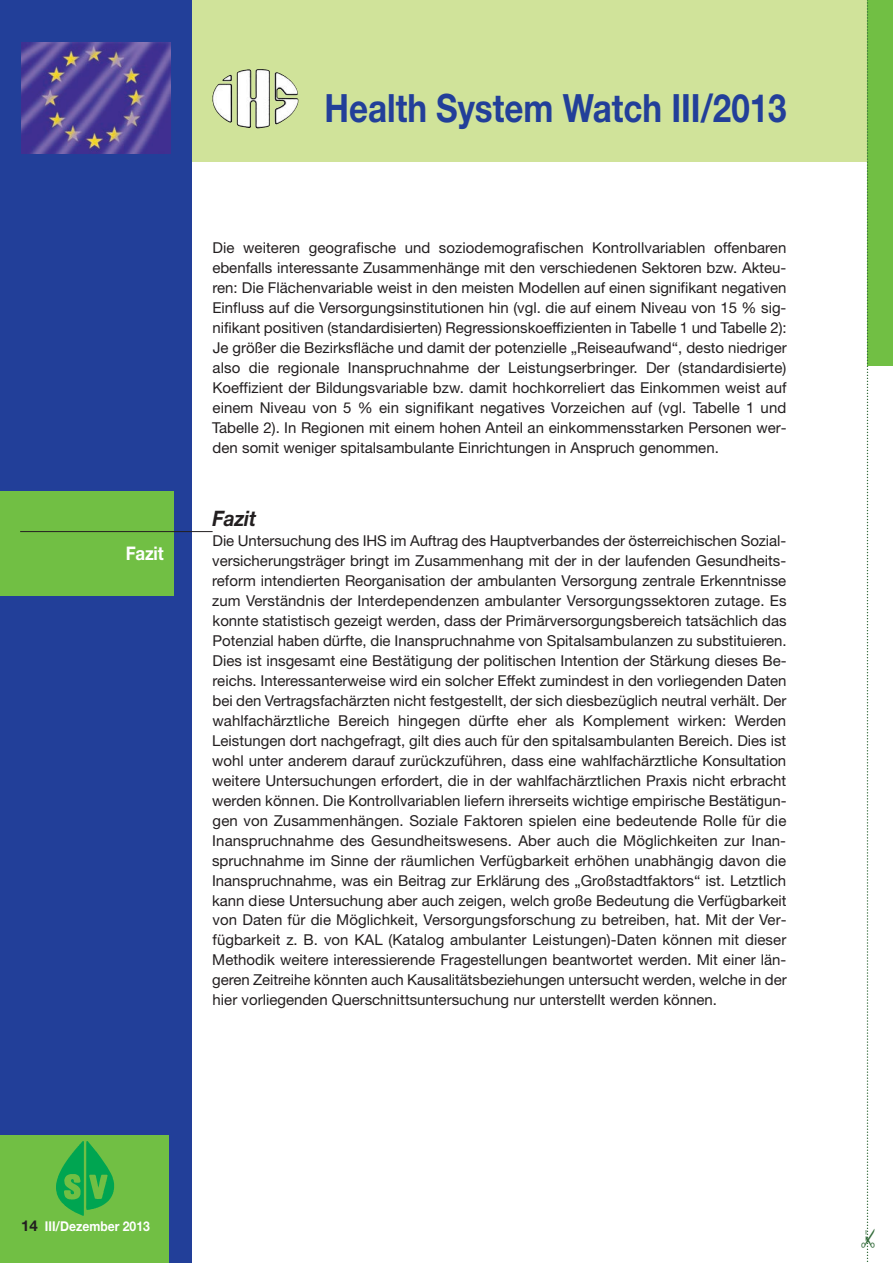
<style>
.page{position:relative;width:893px;height:1263px;background:#fff}
.page>*{position:absolute;margin:0;border:0;box-sizing:border-box;transform-origin:0 0}
.t1{font:700 39px "Helvetica Neue";color:#223f99;scale:.85 1}
.t2{font:22.5px "Monotype Sorts";color:#346c3b}
.t3{font:italic 700 21.3px "Helvetica Neue";letter-spacing:-.005em;color:#231f20;scale:.9 1}
.t4{font:700 18.75px "Helvetica Neue";letter-spacing:-.01em;color:#fff;scale:.9 1}
.t5{font:15px/20px "Helvetica Neue";color:#231f20;text-align:justify}
.t6{font:700 13.5px "Helvetica Neue";color:#fff;scale:.9 1}
.s1{font-size:15px;color:#231f20}
</style>
<div class="page">
<div style="left:0;top:0;width:893px;height:162px;background:#d0e39a"></div>
<div style="left:0;top:0;width:191px;height:1263px;background:#223f99"></div>
<div style="left:0;top:1135px;width:169px;height:128px;background:#71bf44"></div>
<img style="left:21px;top:43px;width:149px;height:110px">
<div style="left:867px;top:0;width:26px;height:366px;background:#71bf44"></div>
<img style="left:212px;top:69px;width:87px;height:60px">
<svg style="left:867px;top:0;width:1px;height:1262px"></svg>
<img style="left:68px;top:1141px;width:46px;height:69px">
<div style="left:0;top:491px;width:174px;height:105px;background:#71bf44"></div>
<hr style="left:20px;top:531px;width:193px;height:1px;background:#231f20">
<p class="t4" style="left:126px;top:546px;width:44px">Fazit</p>
<h1 class="t1" style="left:325px;top:94px;width:545px">Health System Watch III/2013</h1>
<p class="t5" style="left:212px;top:239px;width:576px">Die weiteren geografische und soziodemografischen Kontrollvariablen offenbaren ebenfalls interessante Zusammenhänge mit den verschiedenen Sektoren bzw. Akteu&shy;ren: Die Flächenvariable weist in den meisten Modellen auf einen signifikant negativen Einfluss auf die Versorgungsinstitutionen hin (vgl. die auf einem Niveau von 15 % sig&shy;nifikant positiven (standardisierten) Regressionskoeffizienten in Tabelle 1 und Tabelle 2):<br>Je größer die Bezirksfläche und damit der potenzielle „Reiseaufwand“, desto niedriger also die regionale Inanspruchnahme der Leistungserbringer. Der (standardisierte)<br>Koeffizient der Bildungsvariable bzw. damit hochkorreliert das Einkommen weist auf einem Niveau von 5 % ein signifikant negatives Vorzeichen auf (vgl. Tabelle 1 und Tabelle 2). In Regionen mit einem hohen Anteil an einkommensstarken Personen wer&shy;den somit weniger spitalsambulante Einrichtungen in Anspruch genommen.</p>
<h3 class="t3" style="left:213px;top:502px;width:50px">Fazit</h3>
<p class="t5" style="left:212px;top:532px;width:576px">Die Untersuchung des IHS im Auftrag des Hauptverbandes der österreichischen Sozial&shy;versicherungsträger bringt im Zusammenhang mit der in der laufenden Gesundheits&shy;reform intendierten Reorganisation der ambulanten Versorgung zentrale Erkenntnisse zum Verständnis der Interdependenzen ambulanter Versorgungssektoren zutage. Es konnte statistisch gezeigt werden, dass der Primärversorgungsbereich tatsächlich das Potenzial haben dürfte, die Inanspruchnahme von Spitalsambulanzen zu substituieren.<br>Dies ist insgesamt eine Bestätigung der politischen Intention der Stärkung dieses Be&shy;reichs. Interessanterweise wird ein solcher Effekt zumindest in den vorliegenden Daten bei den Vertragsfachärzten nicht festgestellt, der sich diesbezüglich neutral verhält. Der wahlfachärztliche Bereich hingegen dürfte eher als Komplement wirken: Werden Leistungen dort nachgefragt, gilt dies auch für den spitalsambulanten Bereich. Dies ist wohl unter anderem darauf zurückzuführen, dass eine wahlfachärztliche Konsultation weitere Untersuchungen erfordert, die in der wahlfachärztlichen Praxis nicht erbracht werden können. Die Kontrollvariablen liefern ihrerseits wichtige empirische Bestätigun&shy;gen von Zusammenhängen. Soziale Faktoren spielen eine bedeutende Rolle für die Inanspruchnahme des Gesundheitswesens. Aber auch die Möglichkeiten zur Inan&shy;spruchnahme im Sinne der räumlichen Verfügbarkeit erhöhen unabhängig davon die Inanspruchnahme, was ein Beitrag zur Erklärung des „Großstadtfaktors“ ist. Letztlich kann diese Untersuchung aber auch zeigen, welch große Bedeutung die Verfügbarkeit von Daten für die Möglichkeit, Versorgungsforschung zu betreiben, hat. Mit der Ver&shy;fügbarkeit z. B. von KAL (Katalog ambulanter Leistungen)-Daten können mit dieser Methodik weitere interessierende Fragestellungen beantwortet werden. Mit einer län&shy;geren Zeitreihe könnten auch Kausalitätsbeziehungen untersucht werden, welche in der hier vorliegenden Querschnittsuntersuchung nur unterstellt werden können.</p>
<p class="t6" style="left:21px;top:1221px;width:144px"><span class="s1">14</span> III/Dezember 2013</p>
<h2 class="t2" style="left:855px;top:1249px;width:23px;rotate:-90deg">#</h2>
</div>
